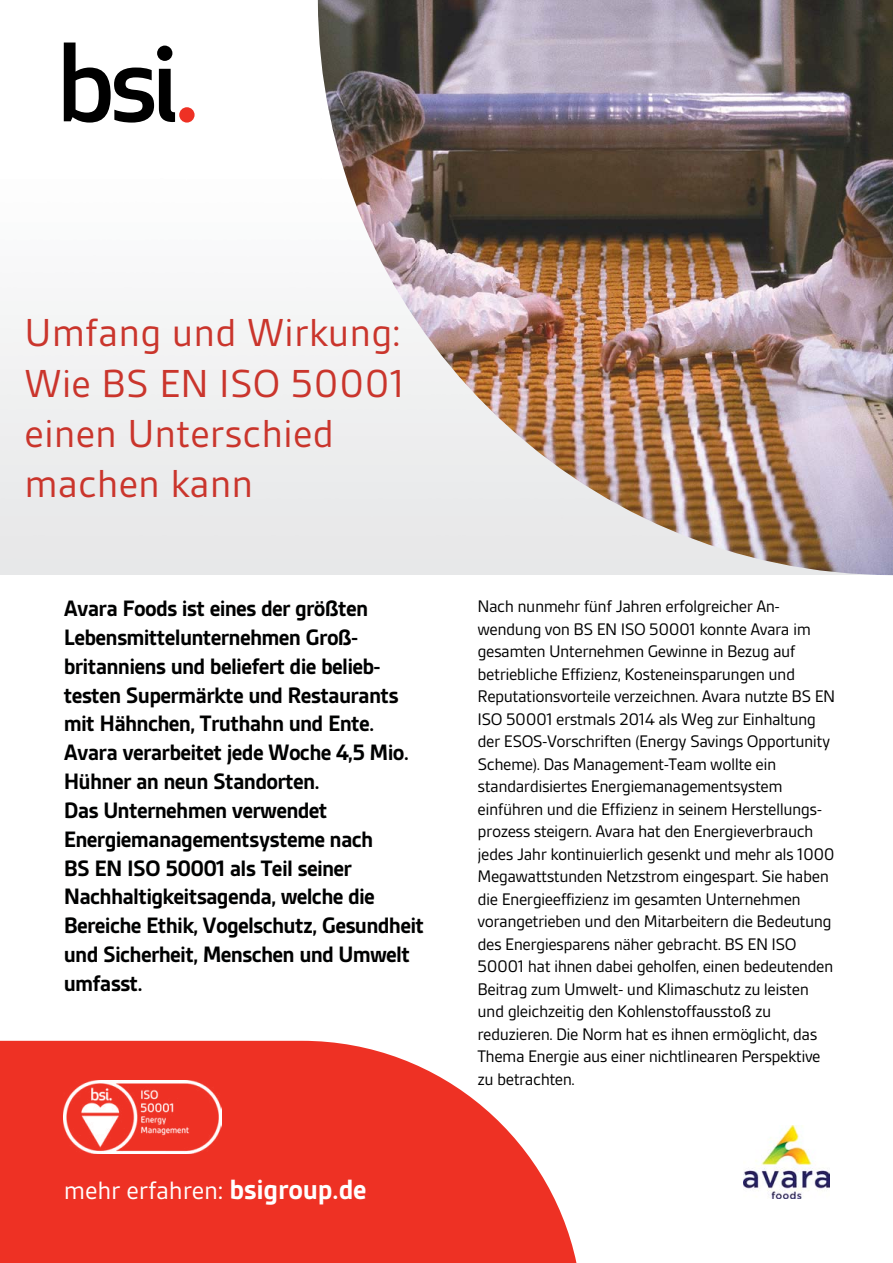
<style>
.page{position:relative;width:893px;height:1263px;background:#fff}
.page>*{position:absolute;margin:0;border:0;box-sizing:border-box;transform-origin:0 0}
.t1{font:42px/50.4px "BSI Gesta";color:#ca352c}
.t2{font:27px "BSI Gesta";letter-spacing:-.01em;color:#fff}
.t3{font:700 24px/28.8px "BSI Gesta";letter-spacing:-.03em;color:#000101}
.t4{font:18px/22.5px "BSI Gesta";letter-spacing:-.03em;color:#000}
.s1{font-weight:500}
.s2{font-weight:700;font-size:30px}
</style>
<div class="page">
<svg style="left:0;top:1041px;width:577px;height:222px;background:#f04c41"></svg>
<img style="left:318px;top:0;width:575px;height:575px">
<svg style="left:64px;top:43px;width:111px;height:80px"></svg>
<div style="left:179px;top:107px;width:16px;height:16px;background:#ee3124;border-radius:50%"></div>
<img style="left:64px;top:1080px;width:157px;height:73px">
<img style="left:743px;top:1125px;width:86px;height:73px">
<h1 class="t1" style="left:25px;top:308px;width:382px">Umfang und Wirkung:<br>Wie BS EN ISO 50001 einen Unterschied machen kann</h1>
<p class="t3" style="left:64px;top:594px;width:362px">Avara Foods ist eines der größten<br>Lebensmittelunternehmen Groß&shy;britanniens und beliefert die belieb&shy;testen Supermärkte und Restaurants mit Hähnchen, Truthahn und Ente.<br>Avara verarbeitet jede Woche 4,5 Mio.<br>Hühner an neun Standorten.<br>Das Unternehmen verwendet<br>Energiemanagementsysteme nach<br>BS EN ISO 50001 als Teil seiner<br>Nachhaltigkeitsagenda, welche die<br>Bereiche Ethik, Vogelschutz, Gesundheit und Sicherheit, Menschen und Umwelt umfasst.</p>
<p class="t4" style="left:478px;top:595px;width:359px">Nach nunmehr fünf Jahren erfolgreicher An&shy;wendung von BS EN ISO 50001 konnte Avara im gesamten Unternehmen Gewinne in Bezug auf betriebliche Effizienz, Kosteneinsparungen und Reputationsvorteile verzeichnen. Avara nutzte BS EN ISO 50001 erstmals 2014 als Weg zur Einhaltung der ESOS-Vorschriften (Energy Savings Opportunity Scheme). Das Management-Team wollte ein standardisiertes Energiemanagementsystem einführen und die Effizienz in seinem Herstellungs&shy;prozess steigern. Avara hat den Energieverbrauch jedes Jahr kontinuierlich gesenkt und mehr als 1000<br>Megawattstunden Netzstrom eingespart. Sie haben die Energieeffizienz im gesamten Unternehmen vorangetrieben und den Mitarbeitern die Bedeutung des Energiesparens näher gebracht. BS EN ISO 50001 hat ihnen dabei geholfen, einen bedeutenden Beitrag zum Umwelt- und Klimaschutz zu leisten und gleichzeitig den Kohlenstoffausstoß zu reduzieren. Die Norm hat es ihnen ermöglicht, das Thema Energie aus einer nichtlinearen Perspektive zu betrachten.</p>
<h2 class="t2" style="left:64px;top:1176px;width:304px">mehr erfahren<span class="s1">:</span> <span class="s2">bsigroup.de</span></h2>
</div>
